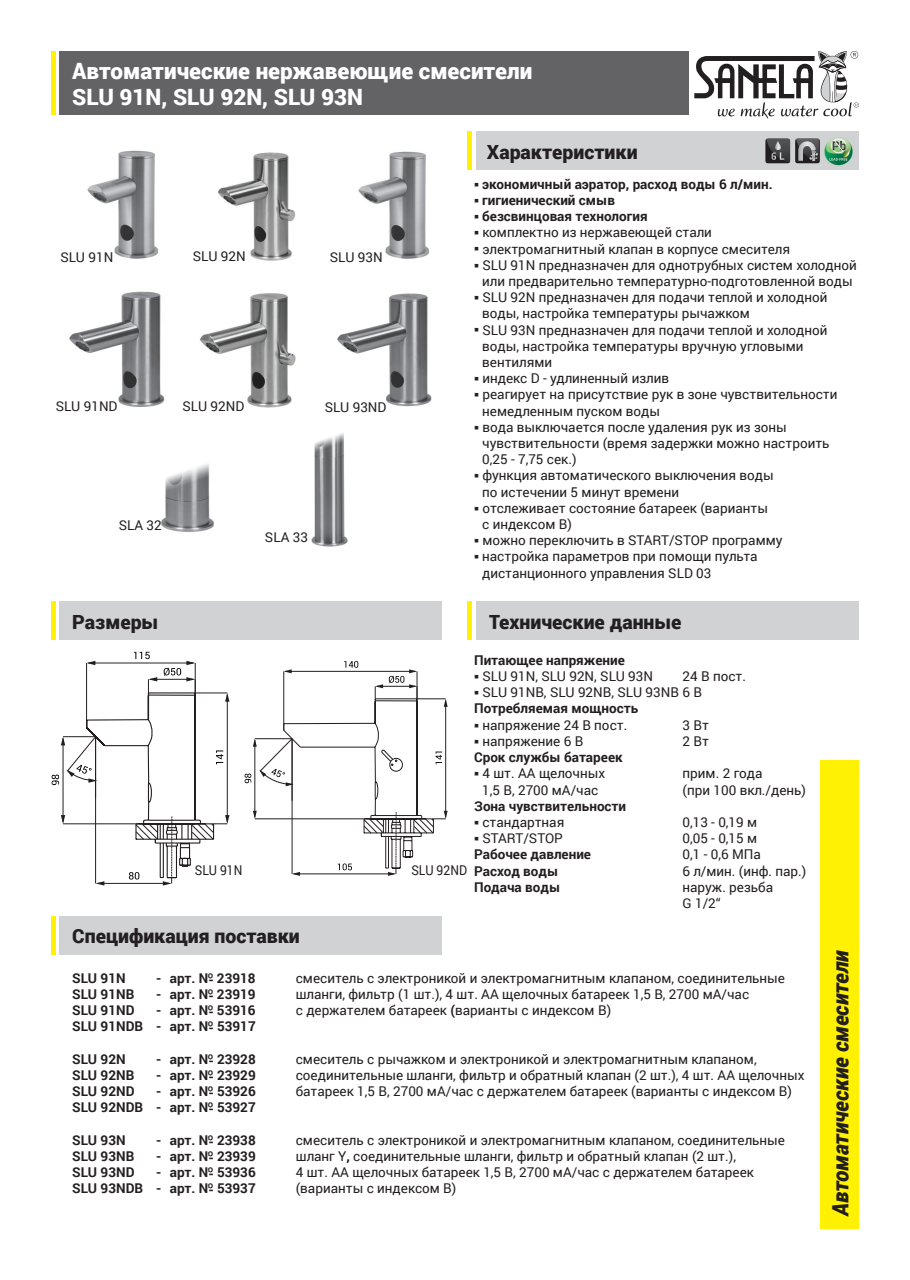
<style>
.page{position:relative;width:910px;height:1280px;background:#fff}
.page>*{position:absolute;margin:0;border:0;box-sizing:border-box;transform-origin:0 0}
.t1{font:900 22.5px/26.2px "Roboto";color:#fff}
.t2{font:italic 900 22.5px "Roboto";letter-spacing:-.005em;color:#231f20;scale:.95 1}
.t3{font:900 19.5px "Roboto";color:#231f20}
.t4{font:13.5px/16.2px "Roboto";color:#231f20}
.t5{font:700 13.5px "Roboto";color:#231f20}
.t6{font:13.5px "Roboto";color:#231f20;scale:.9 1}
.s1{font-weight:700}
</style>
<div class="page">
<div style="left:60px;top:51px;width:629px;height:64px;background:#636366"></div>
<div style="left:476px;top:132px;width:383px;height:38px;background:#d1d2d4"></div>
<div style="left:60px;top:602px;width:382px;height:38px;background:#d1d2d4"></div>
<div style="left:821px;top:760px;width:38px;height:469px;background:#fff101"></div>
<svg style="left:694px;top:51px;width:165px;height:68px"></svg>
<hr style="left:51px;top:51px;width:4px;height:64px;background:#fff101">
<hr style="left:51px;top:602px;width:4px;height:38px;background:#fff101">
<div style="left:476px;top:602px;width:383px;height:38px;background:#d1d2d4"></div>
<hr style="left:468px;top:602px;width:4px;height:38px;background:#fff101">
<hr style="left:468px;top:132px;width:4px;height:38px;background:#fff101">
<div style="left:60px;top:916px;width:382px;height:39px;background:#d1d2d4"></div>
<hr style="left:51px;top:916px;width:4px;height:39px;background:#fff101">
<svg style="left:765px;top:139px;width:25px;height:24px"></svg>
<svg style="left:766px;top:139px;width:24px;height:23px"></svg>
<svg style="left:795px;top:139px;width:25px;height:24px"></svg>
<svg style="left:796px;top:139px;width:23px;height:25px"></svg>
<img style="left:824px;top:137px;width:29px;height:29px">
<img style="left:161px;top:463px;width:53px;height:69px">
<img style="left:311px;top:433px;width:37px;height:114px">
<img style="left:87px;top:150px;width:72px;height:109px">
<img style="left:218px;top:152px;width:78px;height:109px">
<img style="left:358px;top:151px;width:72px;height:108px">
<img style="left:69px;top:291px;width:96px;height:116px">
<img style="left:337px;top:293px;width:95px;height:114px">
<img style="left:200px;top:293px;width:96px;height:115px">
<svg style="left:52px;top:652px;width:177px;height:233px"></svg>
<svg style="left:245px;top:661px;width:203px;height:215px"></svg>
<h1 class="t1" style="left:72px;top:57px;width:462px">Автоматические нержавеющие смесители<br>SLU 91N, SLU 92N, SLU 93N</h1>
<h2 class="t3" style="left:487px;top:138px;width:152px">Характеристики</h2>
<p class="t4" style="left:60px;top:248px;width:54px">SLU 91N</p>
<p class="t4" style="left:193px;top:248px;width:54px">SLU 92N</p>
<p class="t4" style="left:330px;top:249px;width:54px">SLU 93N</p>
<p class="t4" style="left:56px;top:398px;width:63px">SLU 91ND</p>
<p class="t4" style="left:182px;top:398px;width:63px">SLU 92ND</p>
<p class="t4" style="left:325px;top:398px;width:63px">SLU 93ND</p>
<p class="t4" style="left:119px;top:517px;width:45px">SLA 32</p>
<p class="t4" style="left:265px;top:529px;width:45px">SLA 33</p>
<p class="t5" style="left:474px;top:174px;width:300px">○ экономичный аэратор, расход воды 6 л/мин.</p>
<p class="t5" style="left:474px;top:191px;width:142px">○ гигиенический смыв</p>
<p class="t5" style="left:474px;top:207px;width:175px">○ безсвинцовая технология</p>
<p class="t4" style="left:474px;top:224px;width:239px">○ комплектно из нержавеющей стали</p>
<p class="t4" style="left:474px;top:240px;width:317px">○ электромагнитный клапан в корпусе смесителя</p>
<p class="t4" style="left:474px;top:256px;width:384px;text-align:center">○ SLU 91N предназначен для однотрубных систем холодной или предварительно температурно-подготовленной воды</p>
<p class="t4" style="left:482px;top:289px;width:347px;text-indent:-8px">○ SLU 92N предназначен для подачи теплой и холодной воды, настройкa температуры рычажком</p>
<p class="t4" style="left:482px;top:321px;width:347px;text-indent:-8px">○ SLU 93N предназначен для подачи теплой и холодной воды, настройкa температуры вручную угловыми вентилями</p>
<p class="t4" style="left:474px;top:370px;width:196px">○ индекс D - удлиненный излив</p>
<p class="t4" style="left:482px;top:386px;width:357px;text-indent:-8px">○ реагирует на присутствие рук в зоне чувствительности немедленным пуском воды</p>
<p class="t4" style="left:482px;top:418px;width:349px;text-indent:-8px">○ вода выключается после удаления рук из зоны чувствительности (время задержки можно настроить<br>0,25 - 7,75 сек.)</p>
<p class="t4" style="left:482px;top:467px;width:293px;text-indent:-8px">○ функция автоматического выключения воды по истечении 5 минут времени</p>
<p class="t4" style="left:482px;top:499px;width:287px;text-indent:-8px">○ отслеживает состояние батареек (варианты с индексом B)</p>
<p class="t4" style="left:474px;top:532px;width:310px">○ можно переключить в START/STOP программу</p>
<p class="t4" style="left:482px;top:548px;width:277px;text-indent:-8px">○ настройка параметров при помощи пульта дистанционного управления SLD 03</p>
<h2 class="t3" style="left:72px;top:608px;width:87px">Размеры</h2>
<h2 class="t3" style="left:489px;top:608px;width:194px">Технические данные</h2>
<p class="t6" style="left:195px;top:860px;width:54px">SLU 91N</p>
<p class="t6" style="left:411px;top:860px;width:63px">SLU 92ND</p>
<p class="t5" style="left:474px;top:650px;width:152px">Питающее напряжение</p>
<p class="t4" style="left:474px;top:668px;width:181px">○ SLU 91N, SLU 92N, SLU 93N</p>
<p class="t4" style="left:682px;top:668px;width:65px">24 B пост.</p>
<p class="t4" style="left:474px;top:684px;width:229px">○ SLU 91NB, SLU 92NB, SLU 93NB 6 B<br><span class="s1">Потребляемая мощность</span></p>
<p class="t4" style="left:474px;top:716px;width:155px">○ напряжение 24 B пост.</p>
<p class="t4" style="left:682px;top:716px;width:28px">3 Вт</p>
<p class="t4" style="left:474px;top:732px;width:111px">○ напряжение 6 B</p>
<p class="t4" style="left:682px;top:732px;width:28px">2 Вт</p>
<p class="t5" style="left:474px;top:748px;width:150px">Срок службы батареек</p>
<p class="t4" style="left:474px;top:765px;width:133px">○ 4 шт. AA щелочных</p>
<p class="t4" style="left:683px;top:765px;width:81px">прим. 2 года</p>
<p class="t4" style="left:482px;top:781px;width:118px">1,5 В, 2700 мA/час</p>
<p class="t4" style="left:683px;top:781px;width:125px">(при 100 вкл./день)</p>
<p class="t5" style="left:474px;top:796px;width:154px">Зона чувствительности</p>
<p class="t4" style="left:474px;top:813px;width:92px">○ стандартная</p>
<p class="t4" style="left:682px;top:813px;width:76px">0,13 - 0,19 м</p>
<p class="t4" style="left:474px;top:830px;width:90px">○ START/STOP</p>
<p class="t4" style="left:682px;top:830px;width:76px">0,05 - 0,15 м</p>
<p class="t5" style="left:474px;top:845px;width:118px">Рабочее давление</p>
<p class="t4" style="left:682px;top:846px;width:80px">0,1 - 0,6 MПа</p>
<p class="t5" style="left:474px;top:861px;width:86px">Расход воды</p>
<p class="t4" style="left:682px;top:862px;width:125px">6 л/мин. (инф. пар.)</p>
<p class="t5" style="left:474px;top:877px;width:88px">Подача воды</p>
<p class="t4" style="left:682px;top:878px;width:92px">наруж. резьба<br>G 1/2“</p>
<h2 class="t3" style="left:72px;top:922px;width:229px">Спецификация поставки</h2>
<p class="t5" style="left:72px;top:968px;width:55px">SLU 91N</p>
<p class="t5" style="left:156px;top:968px;width:101px">- арт. № 23918</p>
<p class="t4" style="left:296px;top:969px;width:491px">смеситель с электроникой и электромагнитным клапаном, соединительные</p>
<p class="t5" style="left:72px;top:984px;width:64px">SLU 91NB</p>
<p class="t5" style="left:156px;top:984px;width:101px">- арт. № 23919</p>
<p class="t4" style="left:296px;top:985px;width:455px">шланги, фильтр (1 шт.), 4 шт. AA щелочных батареек 1,5 В, 2700 мA/час</p>
<p class="t5" style="left:72px;top:1001px;width:64px">SLU 91ND</p>
<p class="t5" style="left:156px;top:1001px;width:101px">- арт. № 53916</p>
<p class="t4" style="left:296px;top:1002px;width:317px">c держателем батареек <span class="s1">(</span>варианты с индексом B)</p>
<p class="t5" style="left:72px;top:1017px;width:185px">SLU 91NDB - арт. № 53917</p>
<p class="t5" style="left:72px;top:1049px;width:55px">SLU 92N</p>
<p class="t5" style="left:156px;top:1049px;width:101px">- арт. № 23928</p>
<p class="t4" style="left:296px;top:1050px;width:462px">смеситель с рычажком и электроникой и электромагнитным клапаном,</p>
<p class="t5" style="left:72px;top:1065px;width:64px">SLU 92NB</p>
<p class="t5" style="left:156px;top:1065px;width:101px">- арт. № 23929</p>
<p class="t4" style="left:296px;top:1066px;width:510px">соединительные шланги, фильтр и обратный клапан (2 шт.), 4 шт. AA щелочных</p>
<p class="t5" style="left:72px;top:1082px;width:64px">SLU 92ND</p>
<p class="t5" style="left:156px;top:1082px;width:101px">- арт. № 53926</p>
<p class="t4" style="left:296px;top:1083px;width:498px">батареек 1,5 В, 2700 мA/час c держателем батареек (варианты с индексом B)</p>
<p class="t5" style="left:72px;top:1098px;width:185px">SLU 92NDB - арт. № 53927</p>
<p class="t5" style="left:72px;top:1130px;width:55px">SLU 93N</p>
<p class="t5" style="left:156px;top:1130px;width:101px">- арт. № 23938</p>
<p class="t4" style="left:296px;top:1131px;width:491px">смеситель с электроникой и электромагнитным клапаном, соединительные</p>
<p class="t5" style="left:72px;top:1146px;width:64px">SLU 93NB</p>
<p class="t5" style="left:156px;top:1146px;width:101px">- арт. № 23939</p>
<p class="t4" style="left:296px;top:1147px;width:442px">шланг Y<span class="s1">,</span> соединительные шланги, фильтр и обратный клапан (2 шт.),</p>
<p class="t5" style="left:72px;top:1163px;width:64px">SLU 93ND</p>
<p class="t5" style="left:156px;top:1163px;width:101px">- арт. № 53936</p>
<p class="t4" style="left:296px;top:1164px;width:460px">4 шт. AA щелочных батареек 1,5 В, 2700 мA/час c держателем батареек</p>
<p class="t5" style="left:72px;top:1179px;width:185px">SLU 93NDB - арт. № 53937</p>
<p class="t4" style="left:296px;top:1180px;width:162px">(варианты с индексом B)</p>
<h1 class="t2" style="left:825px;top:1216px;width:282px;rotate:-90deg">Автоматические смесители</h1>
</div>
